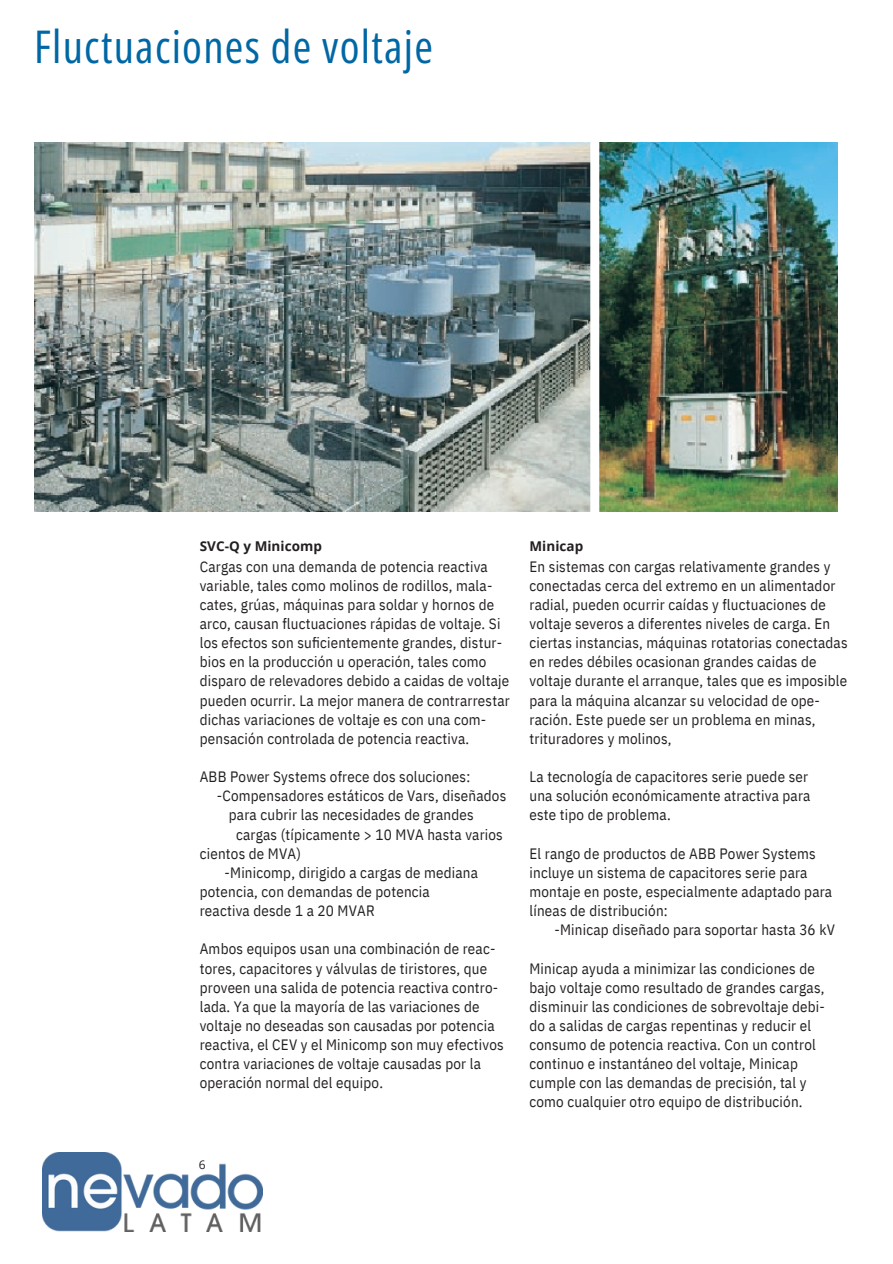
<style>
.page{position:relative;width:893px;height:1264px;background:#fff}
.page>*{position:absolute;margin:0;border:0;box-sizing:border-box;transform-origin:0 0}
.t1{font:45px "Open Sans Condensed";letter-spacing:.03em;color:#0067a5}
.t2{font:15px/19.2px "IBM Plex Sans Cond";letter-spacing:.015em;color:#231f20}
.t3{font:700 13.5px "Open Sans";letter-spacing:.005em;color:#231f20}
.t4{font:12px "Open Sans";color:#231f20}
</style>
<div class="page">
<img style="left:34px;top:142px;width:803px;height:369px">
<img style="left:42px;top:1152px;width:220px;height:78px">
<h2 class="t1" style="left:34px;top:15px;width:400px">Fluctuaciones de voltaje</h2>
<p class="t3" style="left:200px;top:536px;width:124px">SVC-Q y Minicomp</p>
<p class="t3" style="left:529px;top:536px;width:55px">Minicap</p>
<p class="t2" style="left:200px;top:556px;width:311px">Cargas con una demanda de potencia reactiva variable, tales como molinos de rodillos, mala&shy;cates, grúas, máquinas para soldar y hornos de arco, causan fluctuaciones rápidas de voltaje. Si los efectos son suficientemente grandes, distur&shy;bios en la producción u operación, tales como disparo de relevadores debido a caidas de voltaje pueden ocurrir. La mejor manera de contrarrestar dichas variaciones de voltaje es con una com&shy;pensación controlada de potencia reactiva.</p>
<p class="t2" style="left:200px;top:767px;width:272px">ABB Power Systems ofrece dos soluciones:</p>
<p class="t2" style="left:217px;top:786px;width:291px">-Compensadores estáticos de Vars, diseñados</p>
<p class="t2" style="left:229px;top:805px;width:246px">para cubrir las necesidades de grandes</p>
<p class="t2" style="left:236px;top:824px;width:268px">cargas (típicamente &gt; 10 MVA hasta varios</p>
<p class="t2" style="left:200px;top:843px;width:103px">cientos de MVA)</p>
<p class="t2" style="left:224px;top:862px;width:255px">-Minicomp, dirigido a cargas de mediana</p>
<p class="t2" style="left:200px;top:881px;width:231px">potencia, con demandas de potencia</p>
<p class="t2" style="left:200px;top:900px;width:176px">reactiva desde 1 a 20 MVAR</p>
<p class="t2" style="left:200px;top:939px;width:305px">Ambos equipos usan una combinación de reac&shy;tores, capacitores y válvulas de tiristores, que proveen una salida de potencia reactiva contro&shy;lada. Ya que la mayoría de las variaciones de voltaje no deseadas son causadas por potencia reactiva, el CEV y el Minicomp son muy efectivos contra variaciones de voltaje causadas por la operación normal del equipo.</p>
<h2 class="t2" style="left:529px;top:556px;width:319px">En sistemas con cargas relativamente grandes y conectadas cerca del extremo en un alimentador radial, pueden ocurrir caídas y fluctuaciones de voltaje severos a diferentes niveles de carga. En ciertas instancias, máquinas rotatorias conectadas en redes débiles ocasionan grandes caidas de voltaje durante el arranque, tales que es imposible para la máquina alcanzar su velocidad de ope&shy;ración. Este puede ser un problema en minas, trituradores y molinos,</h2>
<h2 class="t2" style="left:529px;top:767px;width:282px">La tecnología de capacitores serie puede ser una solución económicamente atractiva para este tipo de problema.</h2>
<h2 class="t2" style="left:529px;top:843px;width:288px">El rango de productos de ABB Power Systems</h2>
<h2 class="t2" style="left:529px;top:862px;width:279px">incluye un sistema de capacitores serie para</h2>
<h2 class="t2" style="left:529px;top:881px;width:304px">montaje en poste, especialmente adaptado para</h2>
<h2 class="t2" style="left:529px;top:900px;width:140px">líneas de distribución:</h2>
<h2 class="t2" style="left:554px;top:920px;width:282px">-Minicap diseñado para soportar hasta 36 kV</h2>
<h2 class="t2" style="left:529px;top:958px;width:297px">Minicap ayuda a minimizar las condiciones de bajo voltaje como resultado de grandes cargas, disminuir las condiciones de sobrevoltaje debi&shy;do a salidas de cargas repentinas y reducir el consumo de potencia reactiva. Con un control continuo e instantáneo del voltaje, Minicap cumple con las demandas de precisión, tal y como cualquier otro equipo de distribución.</h2>
<p class="t4" style="left:199px;top:1155px;width:8px">6</p>
</div>
